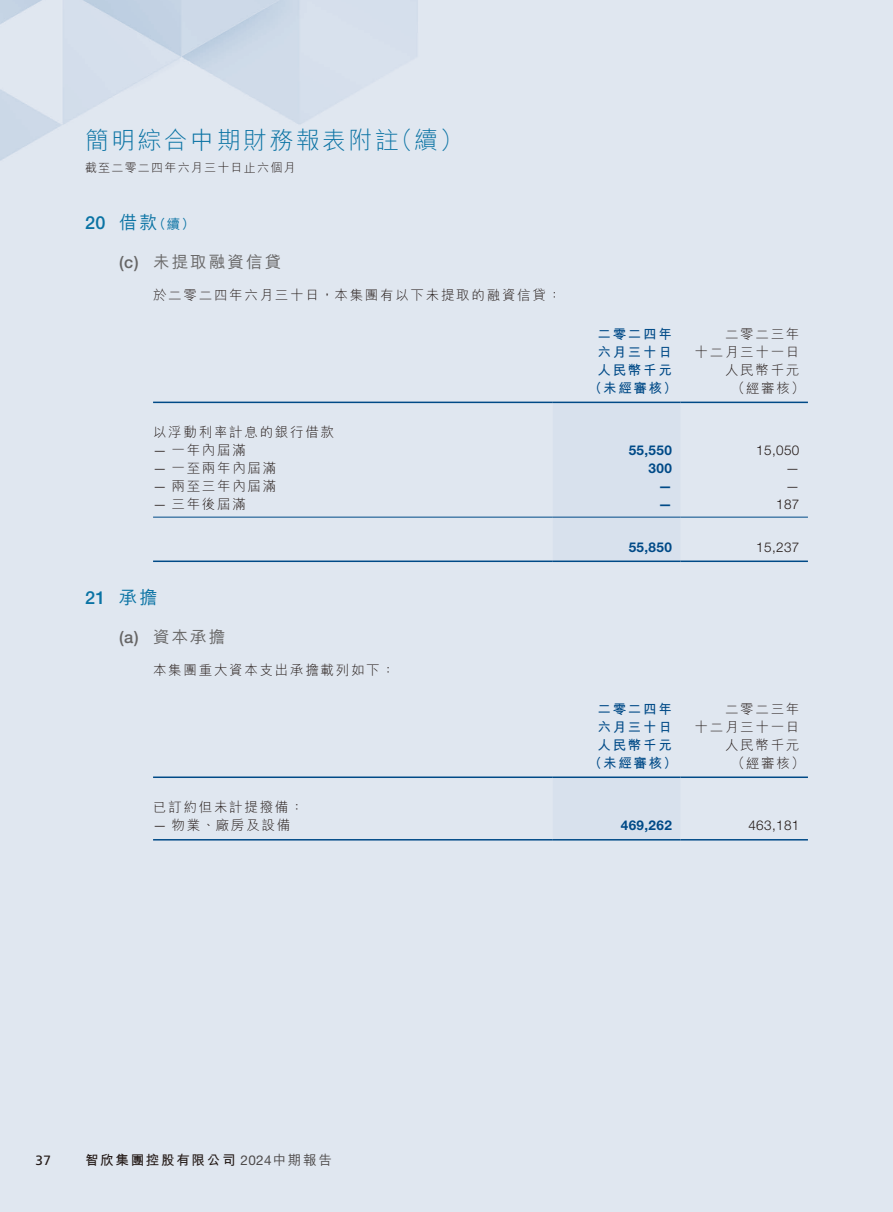
<style>
.page{position:relative;width:893px;height:1212px;background:#e0e7f0}
.page>*{position:absolute;margin:0;border:0;box-sizing:border-box;transform-origin:0 0}
.t1{font:300 24px "M Hei HK";letter-spacing:.1em;color:#0a73a4}
.t2{font:500 18px "M Hei HK";color:#0a73a4}
.t3{font:500 18px "Helvetica Neue LT Std";color:#0a73a4}
.t4{font:500 16.5px "M Hei HK";letter-spacing:.13em;color:#666565}
.t5{font:500 16.5px "Helvetica Neue LT Std";color:#666565}
.t6{font:300 13.5px/18px "M Hei HK";letter-spacing:.13em;color:#231916;text-align:right}
.t7{font:700 13.5px/18px "M Hei HK";letter-spacing:.13em;color:#004a87}
.t8{font:300 13.5px "Helvetica Neue LT Std";letter-spacing:.03em;color:#231916}
.t9{font:700 13.5px "Helvetica Neue LT Std";letter-spacing:.03em;color:#004a87}
.t10{font:700 13.5px "M Hei HK";letter-spacing:.13em;color:#231916}
.t11{font:500 13.5px "M Hei HK";color:#0a73a4}
.t12{font:13.5px "Frutiger LT Std";color:#231916}
.t13{font:300 12px "M Hei HK";letter-spacing:.105em;color:#231916}
.s1{font-family:"Helvetica Neue LT Std"}
.s2{font-family:"Helvetica Neue LT Std";font-weight:400;color:#4d4a4a}
.s3{font-weight:500;color:#4d4a4a}
</style>
<div class="page">
<div style="left:553px;top:403px;width:127px;height:157px;background:#d8e1ed"></div>
<hr style="left:153px;top:402px;width:400px;height:1px;background:#004a87">
<hr style="left:553px;top:402px;width:127px;height:1px;background:#004a87">
<hr style="left:680px;top:402px;width:128px;height:1px;background:#004a87">
<hr style="left:153px;top:517px;width:400px;height:1px;background:#004a87">
<hr style="left:553px;top:517px;width:127px;height:1px;background:#004a87">
<hr style="left:680px;top:517px;width:128px;height:1px;background:#004a87">
<hr style="left:153px;top:560px;width:400px;height:2px;background:#004a87">
<hr style="left:553px;top:560px;width:127px;height:2px;background:#004a87">
<hr style="left:680px;top:560px;width:128px;height:2px;background:#004a87">
<div style="left:553px;top:778px;width:127px;height:61px;background:#d8e1ed"></div>
<hr style="left:153px;top:776px;width:400px;height:2px;background:#004a87">
<hr style="left:553px;top:776px;width:127px;height:2px;background:#004a87">
<hr style="left:680px;top:776px;width:128px;height:2px;background:#004a87">
<hr style="left:153px;top:839px;width:400px;height:1px;background:#004a87">
<hr style="left:553px;top:839px;width:127px;height:1px;background:#004a87">
<hr style="left:680px;top:839px;width:128px;height:1px;background:#004a87">
<h1 class="t1" style="left:389px;top:128px;width:76px">（續(</h1>
<h1 class="t1" style="left:85px;top:128px;width:315px">簡明綜合中期財務報表附註</h1>
<p class="t13" style="left:85px;top:162px;width:212px">截至二零二四年六月三十日止六個月</p>
<h2 class="t3" style="left:85px;top:212px;width:22px">20</h2>
<h2 class="t2" style="left:119px;top:209px;width:40px">借款</h2>
<p class="t11" style="left:152px;top:214px;width:44px">（續(</p>
<p class="t5" style="left:119px;top:252px;width:21px">c( )</p>
<p class="t4" style="left:153px;top:250px;width:130px">未提取融資信貸</p>
<p class="t6" style="left:153px;top:286px;width:410px">於二零二四年六月三十日，本集團有以下未提取的融資信貸：</p>
<p class="t6" style="left:153px;top:423px;width:183px">以浮動利率計息的銀行借款</p>
<p class="t6" style="left:153px;top:441px;width:94px"><span class="s1">—</span> 一年內屆滿</p>
<p class="t6" style="left:153px;top:459px;width:125px"><span class="s1">—</span> 一至兩年內屆滿</p>
<p class="t6" style="left:153px;top:477px;width:125px"><span class="s1">—</span> 兩至三年內屆滿</p>
<p class="t6" style="left:153px;top:495px;width:94px"><span class="s1">—</span> 三年後屆滿</p>
<h2 class="t3" style="left:85px;top:586px;width:22px">21</h2>
<h2 class="t2" style="left:119px;top:584px;width:40px">承擔</h2>
<p class="t5" style="left:119px;top:627px;width:21px">a( )</p>
<p class="t4" style="left:153px;top:625px;width:74px">資本承擔</p>
<p class="t6" style="left:153px;top:661px;width:243px">本集團重大資本支出承擔載列如下：</p>
<p class="t6" style="left:153px;top:798px;width:152px">已訂約但未計提撥備：</p>
<p class="t6" style="left:153px;top:816px;width:139px"><span class="s1">—</span> 物業、廠房及設備</p>
<p class="t7" style="left:597px;top:324px;width:76px">二零二四年六月三十日</p>
<p class="t6" style="left:695px;top:325px;width:106px">二零二三年<br>十二月三十一日人民幣千元</p>
<p class="t7" style="left:597px;top:360px;width:76px">人民幣千元</p>
<p class="t7" style="left:589px;top:378px;width:90px">（未經審核）</p>
<p class="t6" style="left:731px;top:379px;width:75px">（經審核(</p>
<p class="t9" style="left:629px;top:442px;width:45px">55,550</p>
<p class="t8" style="left:756px;top:442px;width:45px">15,050</p>
<p class="t9" style="left:649px;top:460px;width:25px">300</p>
<p class="t8" style="left:786px;top:460px;width:15px">—</p>
<p class="t9" style="left:658px;top:477px;width:15px">—</p>
<p class="t8" style="left:786px;top:478px;width:15px">—</p>
<p class="t9" style="left:658px;top:495px;width:15px">—</p>
<p class="t8" style="left:776px;top:496px;width:25px">187</p>
<p class="t9" style="left:629px;top:539px;width:45px">55,850</p>
<p class="t8" style="left:756px;top:539px;width:45px">15,237</p>
<p class="t7" style="left:597px;top:699px;width:76px">二零二四年六月三十日</p>
<p class="t6" style="left:695px;top:700px;width:106px">二零二三年<br>十二月三十一日人民幣千元</p>
<p class="t7" style="left:597px;top:735px;width:76px">人民幣千元</p>
<p class="t7" style="left:589px;top:753px;width:90px">（未經審核）</p>
<p class="t9" style="left:621px;top:817px;width:53px">469,262</p>
<p class="t6" style="left:731px;top:754px;width:75px">（經審核(</p>
<p class="t8" style="left:748px;top:817px;width:53px">463,181</p>
<p class="t12" style="left:36px;top:1152px;width:17px">37</p>
<p class="t10" style="left:85px;top:1150px;width:248px">智欣集團控股有限公司 <span class="s2">2024</span><span class="s3">中期報告</span></p>
</div>
